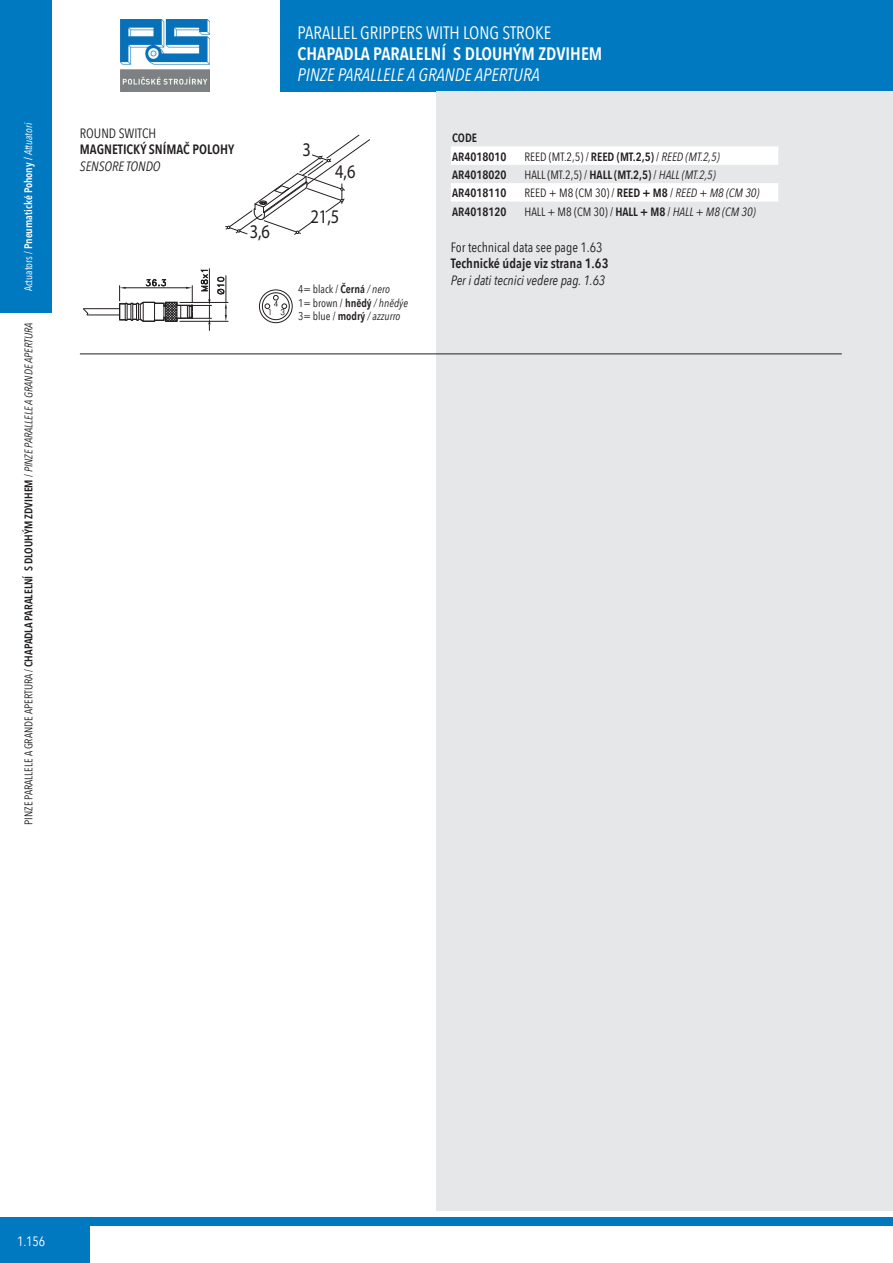
<style>
.page{position:relative;width:893px;height:1263px;background:#fff}
.page>*{position:absolute;margin:0;border:0;box-sizing:border-box;transform-origin:0 0}
.t1{font:19.35px "Myriad Pro";color:#231f20;scale:.85 1}
.t2{font:600 18px/21px "Avenir Next Condensed";color:#fff}
.t3{font:italic 13.5px/16.2px "Avenir Next Condensed";color:#231f20}
.t4{font:600 13.5px/16.2px "Avenir Next Condensed";color:#231f20}
.t5{font:13.5px "Avenir Next Condensed";color:#fff}
.t6{font:12px "Avenir Next Condensed";color:#231f20}
.t7{font:600 12px/18.3px "Avenir Next Condensed";color:#231f20}
.t8{font:11.25px/13.5px "Avenir Next Condensed";color:#231f20}
.t9{font:600 11.1px "Avenir Next Condensed";color:#231f20}
.t10{font:600 10.95px "Avenir Next Condensed";color:#fff}
.s1{font-weight:400}
.s2{font-weight:400;font-style:italic}
.s3{font-weight:600}
.s4{font-style:italic}
.s5{font-style:normal}
.s6{font-weight:600;font-style:normal}
</style>
<div class="page">
<div style="left:0;top:1226px;width:89px;height:37px;background:#0079c0"></div>
<div style="left:0;top:1217px;width:893px;height:9px;background:#0079c0"></div>
<div style="left:0;top:0;width:51px;height:313px;background:#0079c0"></div>
<div style="left:281px;top:0;width:612px;height:92px;background:#0079c0"></div>
<img style="left:120px;top:19px;width:90px;height:73px">
<div style="left:436px;top:92px;width:457px;height:1119px;background:#e6e7e9"></div>
<hr style="left:80px;top:353px;width:762px;height:1px;background:#231f20">
<svg style="left:451px;top:146px;width:327px;height:56px"></svg>
<hr style="left:180px;top:302px;width:48px;height:1px;background:#231f20">
<hr style="left:180px;top:321px;width:48px;height:1px;background:#231f20">
<hr style="left:209px;top:268px;width:1px;height:31px;background:#231f20">
<hr style="left:83px;top:308px;width:37px;height:1px;background:#231f20">
<hr style="left:87px;top:315px;width:33px;height:1px;background:#231f20">
<svg style="left:83px;top:309px;width:5px;height:6px"></svg>
<svg style="left:119px;top:270px;width:108px;height:61px"></svg>
<svg style="left:259px;top:289px;width:33px;height:35px"></svg>
<svg style="left:225px;top:134px;width:145px;height:101px"></svg>
<p class="t10" style="left:19px;top:291px;width:170px;rotate:-90deg"><span class="s1">Actuators /</span> Pneumatické Pohony / <span class="s2">Attuatori</span></p>
<p class="t9" style="left:19px;top:825px;width:504px;rotate:-90deg"><span class="s1">PINZE PARALLELE A GRANDE APERTURA /</span> CHAPADLA PARALELNÍ S DLOUHÝM ZDVIHEM <span class="s1">/</span> <span class="s2">PINZE PARALLELE A GRANDE APERTURA</span></p>
<p class="t4" style="left:80px;top:125px;width:156px"><span class="s1">ROUND SWITCH<br></span>MAGNETICKÝ SNÍMAČ POLOHY<br><span class="s2">SENSORE TONDO</span></p>
<p class="t1" style="left:250px;top:219px;width:25px">3,6</p>
<p class="t2" style="left:298px;top:22px;width:306px"><span class="s1">PARALLEL GRIPPERS WITH LONG STROKE<br></span>CHAPADLA PARALELNÍ S DLOUHÝM ZDVIHEM<br><span class="s2">PINZE PARALLELE A GRANDE APERTURA</span></p>
<p class="t1" style="left:302px;top:138px;width:11px">3</p>
<p class="t1" style="left:335px;top:160px;width:25px">4,6</p>
<p class="t1" style="left:310px;top:204px;width:35px">21,5</p>
<p class="t8" style="left:298px;top:282px;width:112px">4= black / <span class="s3">Černá</span> <span class="s4">/ nero<br></span>1= brown / <span class="s3">hnědý</span> <span class="s4">/ hnědýe<br></span>3= blue / <span class="s3">modrý</span> <span class="s4">/ azzurro</span></p>
<p class="t7" style="left:452px;top:128px;width:56px">CODE<br>AR4018010</p>
<p class="t6" style="left:524px;top:146px;width:197px">REED (MT.2,5) / <span class="s3">REED (MT.2,5)</span> / <span class="s4">REED (MT.2,5)</span></p>
<p class="t7" style="left:452px;top:165px;width:56px">AR4018020</p>
<p class="t6" style="left:524px;top:164px;width:193px">HALL (MT.2,5) / <span class="s3">HALL (MT.2,5)</span> / <span class="s4">HALL (MT.2,5)</span></p>
<p class="t7" style="left:452px;top:184px;width:56px">AR4018110</p>
<p class="t6" style="left:524px;top:183px;width:236px">REED + M8 (CM 30) / <span class="s3">REED + M8</span> / <span class="s4">REED + M8 (CM 30)</span></p>
<p class="t7" style="left:452px;top:202px;width:56px">AR4018120</p>
<p class="t6" style="left:524px;top:201px;width:233px">HALL + M8 (CM 30) / <span class="s3">HALL + M8</span> / <span class="s4">HALL + M8 (CM 30)</span></p>
<p class="t3" style="left:451px;top:239px;width:159px"><span class="s5">For technical data see page 1.63<br></span><span class="s6">Technické údaje viz strana 1.63<br></span>Per i dati tecnici vedere pag. 1.63</p>
<p class="t5" style="left:17px;top:1229px;width:30px">1.156</p>
</div>
